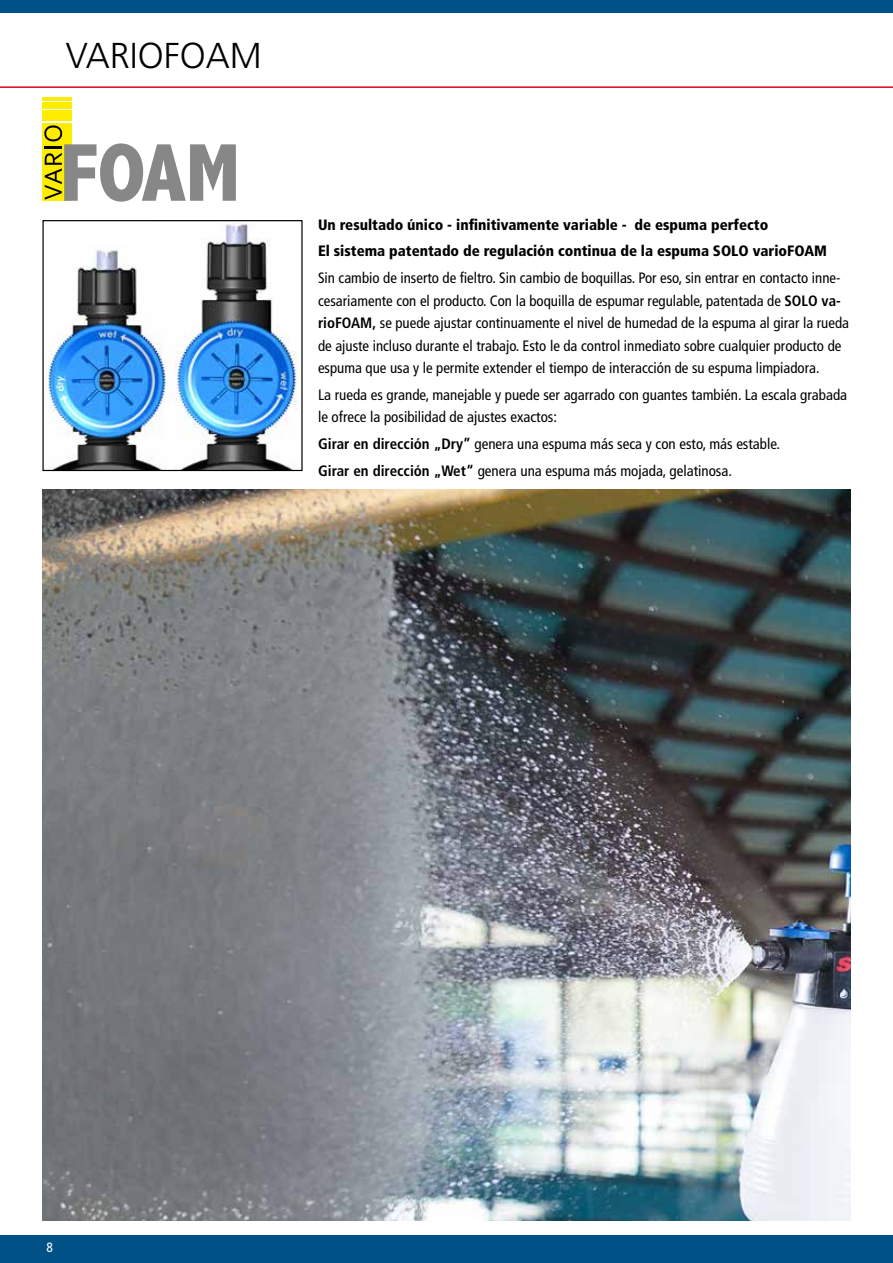
<style>
.page{position:relative;width:893px;height:1263px;background:#fff}
.page>*{position:absolute;margin:0;border:0;box-sizing:border-box;transform-origin:0 0}
.t1{font:300 36px "Frutiger LT";color:#000}
.t2{font:condensed 15px/22.5px "Frutiger LT";color:#000}
.t3{font:900 condensed 15px/26.7px "Frutiger LT";color:#000}
.t4{font:condensed 13.5px "Frutiger LT";color:#fff}
.s1{font-weight:700}
</style>
<div class="page">
<div style="left:0;top:0;width:893px;height:13px;background:#005286"></div>
<div style="left:0;top:1235px;width:893px;height:28px;background:#005286"></div>
<div style="left:42px;top:123px;width:30px;height:78px;background:#ffed00"></div>
<svg style="left:44px;top:125px;width:192px;height:77px"></svg>
<div style="left:42px;top:111px;width:30px;height:10px;background:#ffed00"></div>
<div style="left:42px;top:102px;width:30px;height:7px;background:#ffed00"></div>
<hr style="left:42px;top:97px;width:30px;height:3px;background:#ffed00">
<img style="left:175px;top:222px;width:126px;height:247px">
<img style="left:44px;top:247px;width:122px;height:222px">
<div style="left:42px;top:220px;width:261px;height:251px;border:1px solid #000"></div>
<hr style="left:0;top:86px;width:893px;height:2px;background:#e3051b">
<img style="left:43px;top:490px;width:808px;height:730px">
<h1 class="t1" style="left:66px;top:35px;width:198px">VARIOFOAM</h1>
<p class="t3" style="left:318px;top:211px;width:510px">Un resultado único - infinitivamente variable - de espuma perfecto<br>El sistema patentado de regulación continua de la espuma SOLO varioFOAM</p>
<p class="t2" style="left:318px;top:267px;width:532px">Sin cambio de inserto de fieltro. Sin cambio de boquillas. Por eso, sin entrar en contacto inne&shy;cesariamente con el producto. Con la boquilla de espumar regulable, patentada de <span class="s1">SOLO va&shy;rioFOAM,</span> se puede ajustar continuamente el nivel de humedad de la espuma al girar la rueda de ajuste incluso durante el trabajo. Esto le da control inmediato sobre cualquier producto de espuma que usa y le permite extender el tiempo de interacción de su espuma limpiadora.</p>
<p class="t2" style="left:318px;top:384px;width:531px">La rueda es grande, manejable y puede ser agarrado con guantes también. La escala grabada le ofrece la posibilidad de ajustes exactos:</p>
<p class="t2" style="left:318px;top:431px;width:464px;line-height:26.7px"><span class="s1">Girar en dirección „Dry”</span> genera una espuma más seca y con esto, más estable.<br><span class="s1">Girar en dirección „Wet“</span> genera una espuma más mojada, gelatinosa.</p>
<p class="t4" style="left:46px;top:1239px;width:8px">8</p>
</div>
